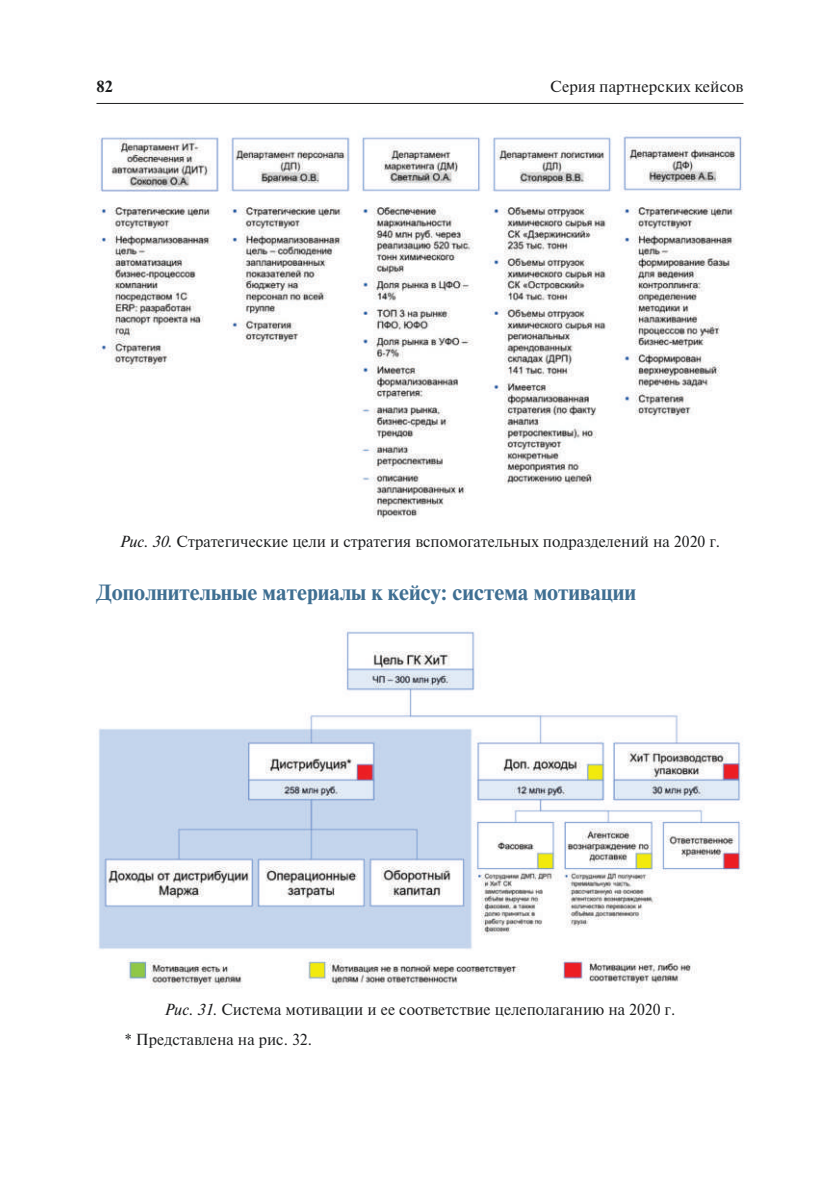
<style>
.page{position:relative;width:840px;height:1191px;background:#fff}
.page>*{position:absolute;margin:0;border:0;box-sizing:border-box;transform-origin:0 0}
.t1{font:700 22px "Newton";color:#3f6f92}
.t2{font:16px/30.2px "Newton";color:#1d1e1f}
.t3{font:700 16px "Newton";color:#1d1e1f}
.s1{font-style:italic}
</style>
<div class="page">
<img style="left:96px;top:131px;width:647px;height:390px">
<img style="left:98px;top:631px;width:645px;height:358px">
<hr style="left:96px;top:103px;width:647px;height:1px;background:#1d1e1f">
<p class="t3" style="left:96px;top:77px;width:18px">82</p>
<p class="t2" style="left:550px;top:72px;width:194px">Серия партнерских кейсов</p>
<p class="t2" style="left:120px;top:527px;width:601px"><span class="s1">Рис. 30.</span> Стратегические цели и стратегия вспомогательных подразделений на 2020 г.</p>
<h1 class="t1" style="left:96px;top:579px;width:540px">Дополнительные материалы к кейсу: система мотивации</h1>
<p class="t2" style="left:125px;top:995px;width:551px;text-indent:40px"><span class="s1">Рис. 31.</span> Система мотивации и ее соответствие целеполаганию на 2020 г. * Представлена на рис. 32.</p>
</div>
